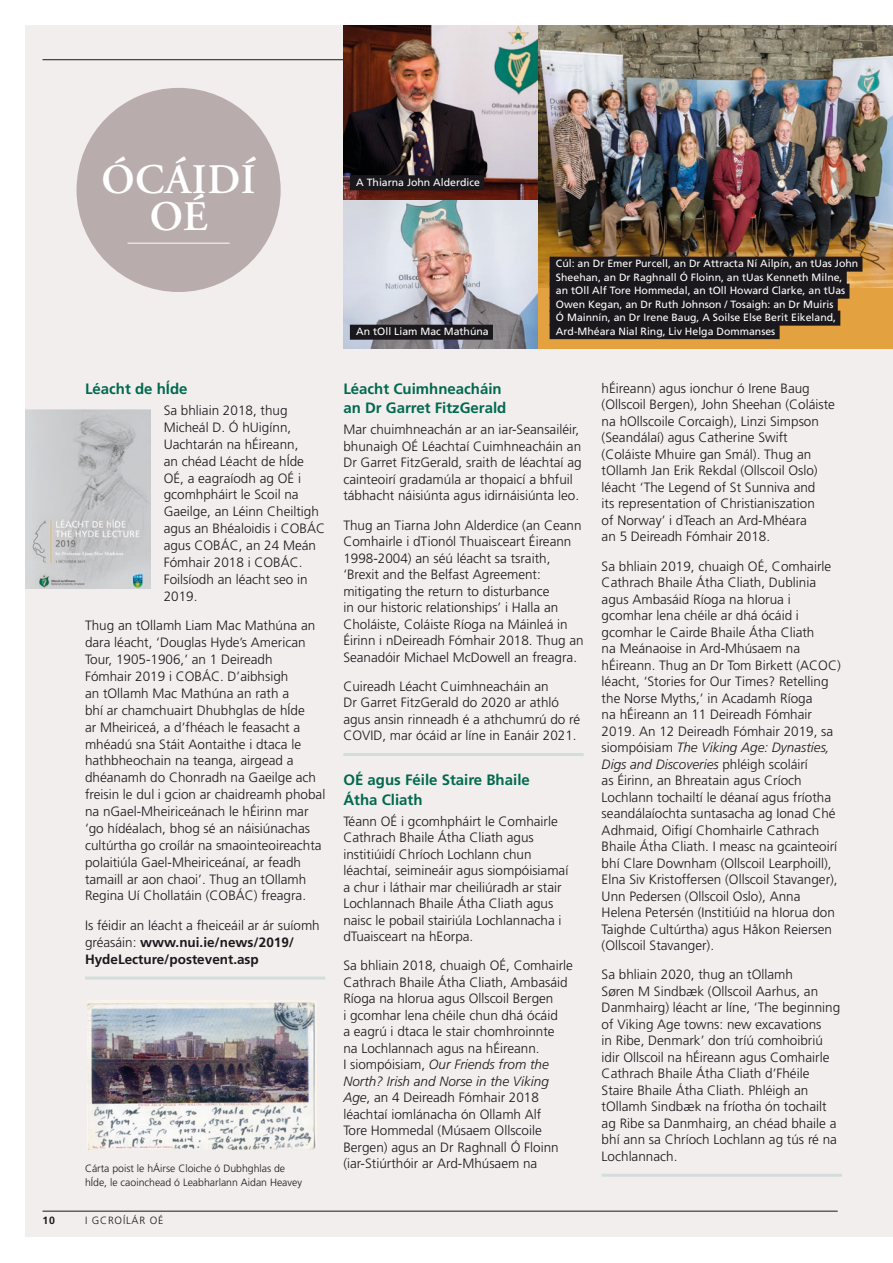
<style>
.page{position:relative;width:893px;height:1263px;background:#fff}
.page>*{position:absolute;margin:0;border:0;box-sizing:border-box;transform-origin:0 0}
.t1{font:600 42px/37.5px "Adobe Garamond Pro";letter-spacing:.015em;color:#fff;text-align:center}
.NUI_events_sub{font:700 15px/19.5px "Frutiger LT Std";color:#00694e}
.body{font:300 13.5px/16.5px "Frutiger LT Std";color:#1a181c}
.body_line_under{font:300 13.5px/16.5px "Frutiger LT Std";color:#1a181c}
.body_line_under-2{font:700 13.5px/16.8px "Frutiger LT Std";color:#1a181c}
.photo_caption{font:10.5px "Frutiger LT Std";color:#fff}
.body-2{font:300 10.5px/13.5px "Frutiger LT Std";color:#1a181c}
.body-3{font:300 10.5px "Frutiger LT Std";letter-spacing:.075em;color:#1a181c}
.t2{font:700 10.5px "Frutiger LT Std";color:#1a181c}
.s1{font-weight:300}
.s2{font-style:italic}
</style>
<div class="page">
<div style="left:26px;top:26px;width:867px;height:1211px;background:#f2eeee"></div>
<hr style="left:43px;top:1211px;width:795px;height:1px;background:#1a181c">
<hr style="left:43px;top:59px;width:850px;height:1px;background:#1a181c">
<hr style="left:85px;top:976px;width:240px;height:3px;background:#d2dddc">
<hr style="left:343px;top:753px;width:241px;height:3px;background:#d2dddc">
<hr style="left:602px;top:1174px;width:240px;height:3px;background:#d2dddc">
<div style="left:77px;top:88px;width:204px;height:204px;background:#b9acad;border-radius:50%"></div>
<hr style="left:128px;top:243px;width:102px;height:1px;background:#fff">
<img style="left:26px;top:409px;width:125px;height:180px">
<img style="left:87px;top:1002px;width:230px;height:147px">
<div style="left:537px;top:26px;width:356px;height:323px;background:#e3a23f"></div>
<img style="left:537px;top:26px;width:356px;height:261px">
<img style="left:343px;top:199px;width:194px;height:150px">
<div style="left:550px;top:257px;width:312px;height:15px;background:#1a181c"></div>
<div style="left:550px;top:270px;width:297px;height:15px;background:#1a181c"></div>
<div style="left:550px;top:284px;width:299px;height:15px;background:#1a181c"></div>
<div style="left:550px;top:297px;width:288px;height:15px;background:#1a181c"></div>
<div style="left:550px;top:311px;width:290px;height:15px;background:#1a181c"></div>
<div style="left:550px;top:324px;width:230px;height:15px;background:#1a181c"></div>
<div style="left:350px;top:325px;width:143px;height:15px;background:#1a181c"></div>
<img style="left:343px;top:26px;width:194px;height:173px">
<div style="left:350px;top:175px;width:134px;height:15px;background:#1a181c"></div>
<p class="t1" style="left:101px;top:161px;width:156px">ÓCÁIDÍ<br>OÉ</p>
<p class="NUI_events_sub" style="left:85px;top:379px;width:104px">Léacht de hÍde</p>
<p class="body" style="left:164px;top:402px;width:163px">Sa bhliain 2018, thug<br>Micheál D. Ó hUigínn,<br>Uachtarán na hÉireann,<br>an chéad Léacht de hÍde<br>OÉ, a eagraíodh ag OÉ i gcomhpháirt le Scoil na<br>Gaeilge, an Léinn Cheiltigh agus an Bhéaloidis i COBÁC agus COBÁC, an 24 Meán<br>Fómhair 2018 i COBÁC.<br>Foilsíodh an léacht seo in<br>2019.</p>
<p class="body" style="left:85px;top:617px;width:242px">Thug an tOllamh Liam Mac Mathúna an dara léacht, ‘Douglas Hyde’s American Tour, 1905-1906,’ an 1 Deireadh<br>Fómhair 2019 i COBÁC. D’aibhsigh<br>an tOllamh Mac Mathúna an rath a<br>bhí ar chamchuairt Dhubhglas de hÍde<br>ar Mheiriceá, a d’fhéach le feasacht a mhéadú sna Stáit Aontaithe i dtaca le hathbheochain na teanga, airgead a dhéanamh do Chonradh na Gaeilge ach freisin le dul i gcion ar chaidreamh phobal na nGael-Mheiriceánach le hÉirinn mar ‘go hídéalach, bhog sé an náisiúnachas cultúrtha go croílár na smaointeoireachta polaitiúla Gael-Mheiriceánaí, ar feadh tamaill ar aon chaoi’. Thug an tOllamh Regina Uí Chollatáin (COBÁC) freagra.</p>
<p class="body_line_under-2" style="left:85px;top:917px;width:236px"><span class="s1">Is féidir an léacht a fheiceáil ar ár suíomh gréasáin:</span> www.nui.ie/news/2019/<br>HydeLecture/postevent.asp</p>
<p class="body-2" style="left:85px;top:1162px;width:219px">Cárta poist le hÁirse Cloiche ó Dubhghlas de hÍde, le caoinchead ó Leabharlann Aidan Heavey</p>
<p class="t2" style="left:43px;top:1214px;width:14px">10</p>
<p class="body-3" style="left:85px;top:1214px;width:80px">I GCROÍLÁR OÉ</p>
<p class="photo_caption" style="left:356px;top:176px;width:125px">A Thiarna John Alderdice</p>
<p class="photo_caption" style="left:556px;top:257px;width:304px">Cúl: an Dr Emer Purcell, an Dr Attracta Ní Ailpín, an tUas John</p>
<p class="photo_caption" style="left:556px;top:271px;width:288px">Sheehan, an Dr Raghnall Ó Floinn, an tUas Kenneth Milne,</p>
<p class="photo_caption" style="left:556px;top:284px;width:291px">an tOll Alf Tore Hommedal, an tOll Howard Clarke, an tUas</p>
<p class="photo_caption" style="left:556px;top:298px;width:279px">Owen Kegan, an Dr Ruth Johnson / Tosaigh: an Dr Muiris</p>
<p class="photo_caption" style="left:556px;top:311px;width:282px">Ó Mainnín, an Dr Irene Baug, A Soilse Else Berit Eikeland,</p>
<p class="photo_caption" style="left:356px;top:325px;width:134px">An tOll Liam Mac Mathúna</p>
<p class="photo_caption" style="left:556px;top:325px;width:221px">Ard-Mhéara Nial Ring, Liv Helga Dommanses</p>
<p class="NUI_events_sub" style="left:343px;top:379px;width:165px">Léacht Cuimhneacháin an Dr Garret FitzGerald</p>
<p class="body" style="left:343px;top:421px;width:240px">Mar chuimhneachán ar an iar-Seansailéir, bhunaigh OÉ Léachtaí Cuimhneacháin an Dr Garret FitzGerald, sraith de léachtaí ag cainteoirí gradamúla ar thopaicí a bhfuil tábhacht náisiúnta agus idirnáisiúnta leo.</p>
<p class="body" style="left:343px;top:517px;width:242px">Thug an Tiarna John Alderdice (an Ceann Comhairle i dTionól Thuaisceart Éireann 1998-2004) an séú léacht sa tsraith, ‘Brexit and the Belfast Agreement: mitigating the return to disturbance<br>in our historic relationships’ i Halla an Choláiste, Coláiste Ríoga na Máinleá in Éirinn i nDeireadh Fómhair 2018. Thug an Seanadóir Michael McDowell an freagra.</p>
<p class="body_line_under" style="left:343px;top:678px;width:238px">Cuireadh Léacht Cuimhneacháin an<br>Dr Garret FitzGerald do 2020 ar athló agus ansin rinneadh é a athchumrú do ré COVID, mar ócáid ar líne in Eanáir 2021.</p>
<p class="NUI_events_sub" style="left:343px;top:770px;width:188px">OÉ agus Féile Staire Bhaile<br>Átha Cliath</p>
<p class="body" style="left:343px;top:813px;width:227px">Téann OÉ i gcomhpháirt le Comhairle Cathrach Bhaile Átha Cliath agus institiúidí Chríoch Lochlann chun léachtaí, seimineáir agus siompóisiamaí a chur i láthair mar cheiliúradh ar stair Lochlannach Bhaile Átha Cliath agus naisc le pobail stairiúla Lochlannacha i dTuaisceart na hEorpa.</p>
<p class="body" style="left:343px;top:957px;width:231px">Sa bhliain 2018, chuaigh OÉ, Comhairle Cathrach Bhaile Átha Cliath, Ambasáid Ríoga na hIorua agus Ollscoil Bergen<br>i gcomhar lena chéile chun dhá ócáid<br>a eagrú i dtaca le stair chomhroinnte<br>na Lochlannach agus na hÉireann.<br>I siompóisiam, <span class="s2">Our Friends from the North? Irish and Norse in the Viking Age</span>, an 4 Deireadh Fómhair 2018 léachtaí iomlánacha ón Ollamh Alf<br>Tore Hommedal (Músaem Ollscoile Bergen) agus an Dr Raghnall Ó Floinn (iar-Stiúrthóir ar Ard-Mhúsaem na</p>
<p class="body" style="left:602px;top:380px;width:235px">hÉireann) agus ionchur ó Irene Baug (Ollscoil Bergen), John Sheehan (Coláiste na hOllscoile Corcaigh), Linzi Simpson (Seandálaí) agus Catherine Swift (Coláiste Mhuire gan Smál). Thug an tOllamh Jan Erik Rekdal (Ollscoil Oslo) léacht ‘The Legend of St Sunniva and<br>its representation of Christianiszation<br>of Norway’ i dTeach an Ard-Mhéara<br>an 5 Deireadh Fómhair 2018.</p>
<p class="body" style="left:602px;top:558px;width:241px">Sa bhliain 2019, chuaigh OÉ, Comhairle Cathrach Bhaile Átha Cliath, Dublinia agus Ambasáid Ríoga na hIorua i gcomhar lena chéile ar dhá ócáid i gcomhar le Cairde Bhaile Átha Cliath<br>na Meánaoise in Ard-Mhúsaem na hÉireann. Thug an Dr Tom Birkett (ACOC) léacht, ‘Stories for Our Times? Retelling the Norse Myths,’ in Acadamh Ríoga<br>na hÉireann an 11 Deireadh Fómhair 2019. An 12 Deireadh Fómhair 2019, sa siompóisiam <span class="s2">The Viking Age: Dynasties, Digs and Discoveries</span> phléigh scoláirí<br>as Éirinn, an Bhreatain agus Críoch Lochlann tochailtí le déanaí agus fríotha seandálaíochta suntasacha ag Ionad Ché Adhmaid, Oifigí Chomhairle Cathrach Bhaile Átha Cliath. I measc na gcainteoirí bhí Clare Downham (Ollscoil Learphoill), Elna Siv Kristoffersen (Ollscoil Stavanger), Unn Pedersen (Ollscoil Oslo), Anna Helena Petersén (Institiúid na hIorua don Taighde Cultúrtha) agus Håkon Reiersen (Ollscoil Stavanger).</p>
<p class="body_line_under" style="left:602px;top:967px;width:240px">Sa bhliain 2020, thug an tOllamh<br>Søren M Sindbæk (Ollscoil Aarhus, an Danmhairg) léacht ar líne, ‘The beginning of Viking Age towns: new excavations<br>in Ribe, Denmark’ don tríú comhoibriú idir Ollscoil na hÉireann agus Comhairle Cathrach Bhaile Átha Cliath d’Fhéile Staire Bhaile Átha Cliath. Phléigh an tOllamh Sindbæk na fríotha ón tochailt ag Ribe sa Danmhairg, an chéad bhaile a bhí ann sa Chríoch Lochlann ag tús ré na Lochlannach.</p>
</div>
